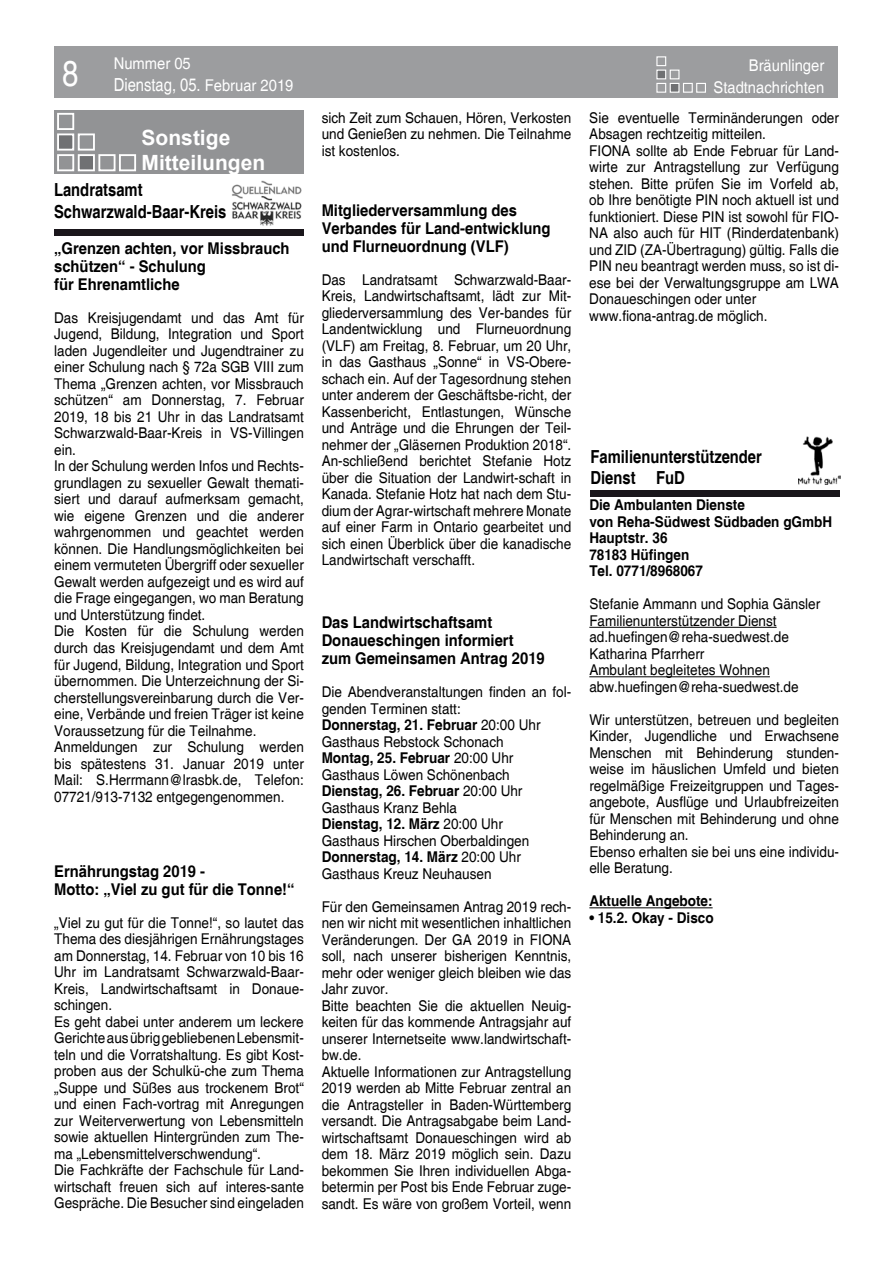
<style>
.page{position:relative;width:893px;height:1263px;background:#fff}
.page>*{position:absolute;margin:0;border:0;box-sizing:border-box;transform-origin:0 0}
.t1{font:700 21px/25.2px "Arial";color:#fff}
.t2{font:700 condensed 18px/21.6px "Helvetica";color:#000}
.t3{font:condensed 18px "Helvetica";color:#fff}
.t4{font:700 condensed 16.2px/18px "Helvetica";color:#000;scale:1.11 1}
.t5{font:condensed 16.2px/21.6px "Helvetica";color:#fff;text-align:right;scale:1.11 1}
.t6{font:condensed 14.85px/16.5px "Helvetica";color:#000;scale:1.11 1}
.t7{font:700 condensed 14.85px/16.5px "Helvetica";color:#000;scale:1.11 1}
.s1{font-size:16.2px}
.s2{font-weight:700}
</style>
<div class="page">
<div style="left:54px;top:47px;width:783px;height:51px;background:#9c9d9f"></div>
<div style="left:657px;top:70px;width:9px;height:9px;background:#707173"></div>
<div style="left:656px;top:70px;width:10px;height:9px;border:1px solid #fff"></div>
<div style="left:656px;top:83px;width:10px;height:10px;border:1px solid #fff"></div>
<div style="left:656px;top:56px;width:10px;height:10px;border:1px solid #fff"></div>
<div style="left:670px;top:70px;width:9px;height:9px;border:1px solid #fff"></div>
<div style="left:670px;top:83px;width:9px;height:9px;background:#707173"></div>
<div style="left:670px;top:83px;width:9px;height:10px;border:1px solid #fff"></div>
<div style="left:683px;top:83px;width:10px;height:10px;border:1px solid #fff"></div>
<div style="left:696px;top:83px;width:10px;height:10px;border:1px solid #fff"></div>
<div style="left:54px;top:110px;width:250px;height:64px;background:#929395"></div>
<div style="left:58px;top:134px;width:15px;height:16px;background:#707173"></div>
<div style="left:57px;top:133px;width:17px;height:18px;border:2px solid #fff"></div>
<div style="left:57px;top:154px;width:17px;height:17px;border:2px solid #fff"></div>
<div style="left:57px;top:113px;width:17px;height:17px;border:2px solid #fff"></div>
<div style="left:78px;top:133px;width:17px;height:18px;border:2px solid #fff"></div>
<div style="left:79px;top:155px;width:15px;height:15px;background:#707173"></div>
<div style="left:78px;top:154px;width:17px;height:17px;border:2px solid #fff"></div>
<div style="left:98px;top:154px;width:18px;height:17px;border:2px solid #fff"></div>
<div style="left:119px;top:154px;width:17px;height:17px;border:2px solid #fff"></div>
<div style="left:54px;top:229px;width:250px;height:6px;background:#1a161b"></div>
<img style="left:232px;top:180px;width:70px;height:46px">
<hr style="left:589px;top:627px;width:188px;height:1px;background:#000">
<hr style="left:589px;top:676px;width:181px;height:1px;background:#000">
<hr style="left:589px;top:907px;width:124px;height:1px;background:#000">
<div style="left:590px;top:490px;width:250px;height:6px;background:#1a161b"></div>
<img style="left:798px;top:437px;width:42px;height:47px">
<p class="t5" style="left:114px;top:53px;width:71px">Nummer 05</p>
<p class="t3" style="left:114px;top:74px;width:181px">Dienstag, 05. <span class="s1">Februar 2019</span></p>
<h1 class="t1" style="left:142px;top:125px;width:125px">Sonstige<br>Mitteilungen</h1>
<p class="t2" style="left:54px;top:179px;width:174px">Landratsamt<br>Schwarzwald-Baar-Kreis</p>
<p class="t4" style="left:54px;top:239px;width:214px">„Grenzen achten, vor Missbrauch schützen“ - Schulung<br>für Ehrenamtliche</p>
<p class="t6" style="left:54px;top:310px;width:226px">Das Kreisjugendamt und das Amt für Jugend, Bildung, Integration und Sport laden Jugendleiter und Jugendtrainer zu einer Schulung nach § 72a SGB VIII zum Thema „Grenzen achten, vor Missbrauch schützen“ am Donnerstag, 7. Februar 2019, 18 bis 21 Uhr in das Landratsamt Schwarzwald-Baar-Kreis in VS-Villingen ein.<br>In der Schulung werden Infos und Rechts&shy;grundlagen zu sexueller Gewalt themati&shy;siert und darauf aufmerksam gemacht, wie eigene Grenzen und die anderer wahrgenommen und geachtet werden können. Die Handlungsmöglichkeiten bei einem vermuteten Übergriff oder sexueller Gewalt werden aufgezeigt und es wird auf die Frage eingegangen, wo man Beratung und Unterstützung findet.<br>Die Kosten für die Schulung werden durch das Kreisjugendamt und dem Amt für Jugend, Bildung, Integration und Sport übernommen. Die Unterzeichnung der Si&shy;cherstellungsvereinbarung durch die Ver&shy;eine, Verbände und freien Träger ist keine Voraussetzung für die Teilnahme.<br>Anmeldungen zur Schulung werden bis spätestens 31. Januar 2019 unter Mail: S.Herrmann@lrasbk.de, Telefon:<br>07721/913-7132 entgegengenommen.</p>
<p class="t4" style="left:54px;top:862px;width:218px">Ernährungstag 2019 -<br>Motto: „Viel zu gut für die Tonne!“</p>
<p class="t6" style="left:54px;top:914px;width:226px">„Viel zu gut für die Tonne!“, so lautet das Thema des diesjährigen Ernährungstages am Donnerstag, 14. Februar von 10 bis 16<br>Uhr im Landratsamt Schwarzwald-Baar-Kreis, Landwirtschaftsamt in Donaue&shy;schingen.<br>Es geht dabei unter anderem um leckere Gerichte aus übrig gebliebenen Lebensmit&shy;teln und die Vorratshaltung. Es gibt Kost&shy;proben aus der Schulkü-che zum Thema „Suppe und Süßes aus trockenem Brot“ und einen Fach-vortrag mit Anregungen zur Weiterverwertung von Lebensmitteln sowie aktuellen Hintergründen zum The&shy;ma „Lebensmittelverschwendung“.<br>Die Fachkräfte der Fachschule für Land&shy;wirtschaft freuen sich auf interes-sante Gespräche. Die Besucher sind eingeladen</p>
<p class="t6" style="left:322px;top:109px;width:226px;text-align:justify">sich Zeit zum Schauen, Hören, Verkosten und Genießen zu nehmen. Die Teilnahme ist kostenlos.</p>
<p class="t4" style="left:322px;top:201px;width:208px">Mitgliederversammlung des<br>Verbandes für Land-entwicklung und Flurneuordnung (VLF)</p>
<p class="t6" style="left:322px;top:271px;width:226px;text-align:justify">Das Landratsamt Schwarzwald-Baar-Kreis, Landwirtschaftsamt, lädt zur Mit&shy;gliederversammlung des Ver-bandes für Landentwicklung und Flurneuordnung (VLF) am Freitag, 8. Februar, um 20 Uhr, in das Gasthaus „Sonne“ in VS-Obere&shy;schach ein. Auf der Tagesordnung stehen unter anderem der Geschäftsbe-richt, der Kassenbericht, Entlastungen, Wünsche und Anträge und die Ehrungen der Teil&shy;nehmer der „Gläsernen Produktion 2018“.<br>An-schließend berichtet Stefanie Hotz über die Situation der Landwirt-schaft in Kanada. Stefanie Hotz hat nach dem Stu&shy;dium der Agrar-wirtschaft mehrere Monate auf einer Farm in Ontario gearbeitet und sich einen Überblick über die kanadische Landwirtschaft verschafft.</p>
<p class="t4" style="left:322px;top:613px;width:203px">Das Landwirtschaftsamt<br>Donaueschingen informiert zum Gemeinsamen Antrag 2019</p>
<p class="t6" style="left:322px;top:684px;width:226px">Die Abendveranstaltungen finden an fol&shy;genden Terminen statt:<br><span class="s2">Donnerstag, 21. Februar</span> 20:00 Uhr<br>Gasthaus Rebstock Schonach<br><span class="s2">Montag, 25. Februar</span> 20:00 Uhr<br>Gasthaus Löwen Schönenbach<br><span class="s2">Dienstag, 26. Februar</span> 20:00 Uhr<br>Gasthaus Kranz Behla<br><span class="s2">Dienstag, 12. März</span> 20:00 Uhr<br>Gasthaus Hirschen Oberbaldingen<br><span class="s2">Donnerstag, 14. März</span> 20:00 Uhr<br>Gasthaus Kreuz Neuhausen</p>
<p class="t6" style="left:322px;top:898px;width:226px">Für den Gemeinsamen Antrag 2019 rech&shy;nen wir nicht mit wesentlichen inhaltlichen Veränderungen. Der GA 2019 in FIONA soll, nach unserer bisherigen Kenntnis, mehr oder weniger gleich bleiben wie das Jahr zuvor.<br>Bitte beachten Sie die aktuellen Neuig&shy;keiten für das kommende Antragsjahr auf unserer Internetseite www.landwirtschaft&shy;bw.de.<br>Aktuelle Informationen zur Antragstellung 2019 werden ab Mitte Februar zentral an die Antragsteller in Baden-Württemberg versandt. Die Antragsabgabe beim Land&shy;wirtschaftsamt Donaueschingen wird ab dem 18. März 2019 möglich sein. Dazu bekommen Sie Ihren individuellen Abga&shy;betermin per Post bis Ende Februar zuge&shy;sandt. Es wäre von großem Vorteil, wenn</p>
<p class="t5" style="left:713px;top:55px;width:101px">Bräunlinger<br>Stadtnachrichten</p>
<p class="t6" style="left:589px;top:109px;width:226px">Sie eventuelle Terminänderungen oder Absagen rechtzeitig mitteilen.<br>FIONA sollte ab Ende Februar für Land&shy;wirte zur Antragstellung zur Verfügung stehen. Bitte prüfen Sie im Vorfeld ab, ob Ihre benötigte PIN noch aktuell ist und funktioniert. Diese PIN ist sowohl für FIO-NA also auch für HIT (Rinderdatenbank) und ZID (ZA-Übertragung) gültig. Falls die PIN neu beantragt werden muss, so ist di&shy;ese bei der Verwaltungsgruppe am LWA Donaueschingen oder unter www.fiona-antrag.de möglich.</p>
<p class="t2" style="left:590px;top:446px;width:173px">Familienunterstützender<br>Dienst FuD</p>
<p class="t7" style="left:589px;top:497px;width:220px">Die Ambulanten Dienste<br>von Reha-Südwest Südbaden gGmbH<br>Hauptstr. 36<br>78183 Hüfingen<br>Tel. 0771/8968067</p>
<p class="t6" style="left:589px;top:596px;width:210px">Stefanie Ammann und Sophia Gänsler<br>Familienunterstützender Dienst ad.huefingen@reha-suedwest.de<br>Katharina Pfarrherr<br>Ambulant begleitetes Wohnen abw.huefingen@reha-suedwest.de</p>
<p class="t6" style="left:589px;top:711px;width:226px">Wir unterstützen, betreuen und begleiten Kinder, Jugendliche und Erwachsene Menschen mit Behinderung stunden&shy;weise im häuslichen Umfeld und bieten regelmäßige Freizeitgruppen und Tages&shy;angebote, Ausflüge und Urlaubfreizeiten für Menschen mit Behinderung und ohne Behinderung an.<br>Ebenso erhalten sie bei uns eine individu&shy;elle Beratung.</p>
<p class="t7" style="left:589px;top:893px;width:113px">Aktuelle Angebote:</p>
<p class="t7" style="left:589px;top:909px;width:114px">• 15.2. Okay - Disco</p>
</div>
